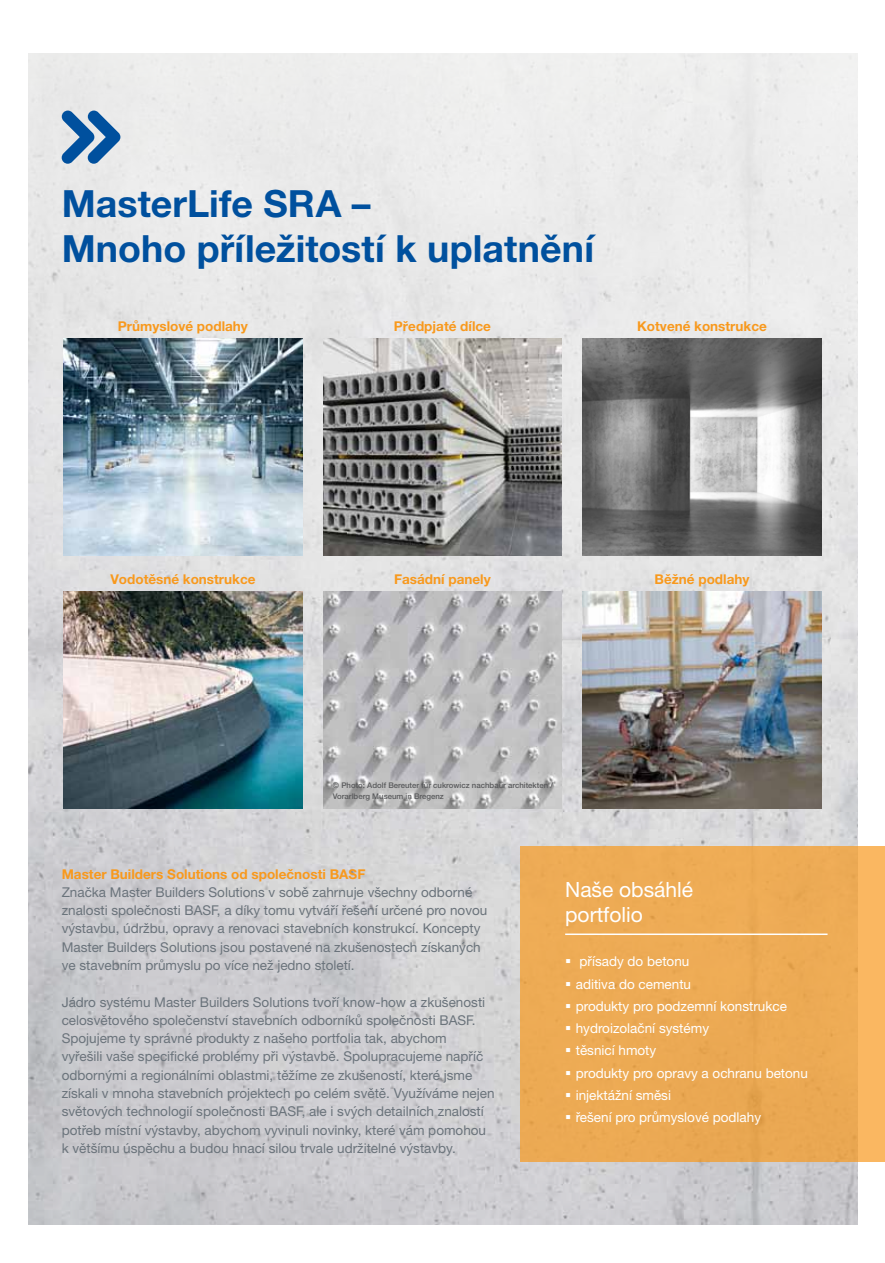
<style>
.page{position:relative;width:885px;height:1263px;background:#fff}
.page>*{position:absolute;margin:0;border:0;box-sizing:border-box;transform-origin:0 0}
.t1{font:700 37.5px/45px "Helvetica Neue LT Pro";letter-spacing:.005em;color:#00509e}
.t2{font:21px/25.5px "Helvetica Neue LT Pro";color:#fff}
.t3{font:13.5px/18.3px "Helvetica Neue LT Pro";color:#6a737b}
.t4{font:13.5px "Helvetica Neue LT Pro";color:#fff}
.t5{font:700 13.5px "Helvetica Neue LT Pro";color:#f8991d}
.t6{font:500 7.8px/10.5px "Helvetica Neue LT Pro";color:#58595b}
</style>
<div class="page">
<div style="left:28px;top:53px;width:829px;height:1172px;background:linear-gradient(to bottom,#efefee,#c6c6c9)"></div>
<svg style="left:62px;top:111px;width:58px;height:53px"></svg>
<img style="left:323px;top:339px;width:238px;height:217px">
<img style="left:583px;top:339px;width:238px;height:217px">
<img style="left:64px;top:339px;width:238px;height:217px">
<img style="left:64px;top:592px;width:238px;height:217px">
<img style="left:323px;top:592px;width:238px;height:217px">
<img style="left:583px;top:592px;width:238px;height:217px">
<div style="left:521px;top:846px;width:363px;height:316px;background:linear-gradient(to right,#eba953,#efad57)"></div>
<hr style="left:565px;top:933px;width:262px;height:2px;background:#fff">
<h1 class="t1" style="left:62px;top:180px;width:533px">MasterLife SRA –<br>Mnoho příležitostí k uplatnění</h1>
<p class="t5" style="left:118px;top:318px;width:131px">Průmyslové podlahy</p>
<p class="t5" style="left:394px;top:318px;width:98px">Předpjaté dílce</p>
<p class="t5" style="left:637px;top:318px;width:131px">Kotvené konstrukce</p>
<p class="t5" style="left:110px;top:571px;width:147px">Vodotěsné konstrukce</p>
<p class="t5" style="left:394px;top:571px;width:98px">Fasádní panely</p>
<p class="t5" style="left:654px;top:571px;width:96px">Běžné podlahy</p>
<p class="t6" style="left:333px;top:780px;width:222px">© Photo: Adolf Bereuter für cukrowicz nachbaur architekten /<br>Vorarlberg Museum in Bregenz</p>
<p class="t5" style="left:62px;top:865px;width:305px">Master Builders Solutions od společnosti BASF</p>
<p class="t3" style="left:62px;top:882px;width:427px">Značka Master Builders Solutions v sobě zahrnuje všechny odborné znalosti společnosti BASF, a díky tomu vytváří řešení určené pro novou výstavbu, údržbu, opravy a renovaci stavebních konstrukcí. Koncepty Master Builders Solutions jsou postavené na zkušenostech získaných ve stavebním průmyslu po více než jedno století.</p>
<p class="t3" style="left:62px;top:992px;width:434px">Jádro systému Master Builders Solutions tvoří know-how a zkušenosti celosvětového společenství stavebních odborníků společnosti BASF.<br>Spojujeme ty správné produkty z našeho portfolia tak, abychom<br>vyřešili vaše specifické problémy při výstavbě. Spolupracujeme napříč odbornými a regionálními oblastmi, těžíme ze zkušeností, které jsme získali v mnoha stavebních projektech po celém světě. Využíváme nejen světových technologií společnosti BASF, ale i svých detailních znalostí potřeb místní výstavby, abychom vyvinuli novinky, které vám pomohou k většímu úspěchu a budou hnací silou trvale udržitelné výstavby.</p>
<h2 class="t2" style="left:565px;top:876px;width:129px">Naše obsáhlé portfolio</h2>
<p class="t4" style="left:565px;top:953px;width:126px">▪ přísady do betonu</p>
<p class="t4" style="left:565px;top:975px;width:127px">▪ aditiva do cementu</p>
<p class="t4" style="left:565px;top:998px;width:223px">▪ produkty pro podzemní konstrukce</p>
<p class="t4" style="left:565px;top:1020px;width:145px">▪ hydroizolační systémy</p>
<p class="t4" style="left:565px;top:1042px;width:93px">▪ těsnicí hmoty</p>
<p class="t4" style="left:565px;top:1064px;width:244px">▪ produkty pro opravy a ochranu betonu</p>
<p class="t4" style="left:565px;top:1087px;width:107px">▪ injektážní směsi</p>
<p class="t4" style="left:565px;top:1109px;width:197px">▪ řešení pro průmyslové podlahy</p>
</div>
